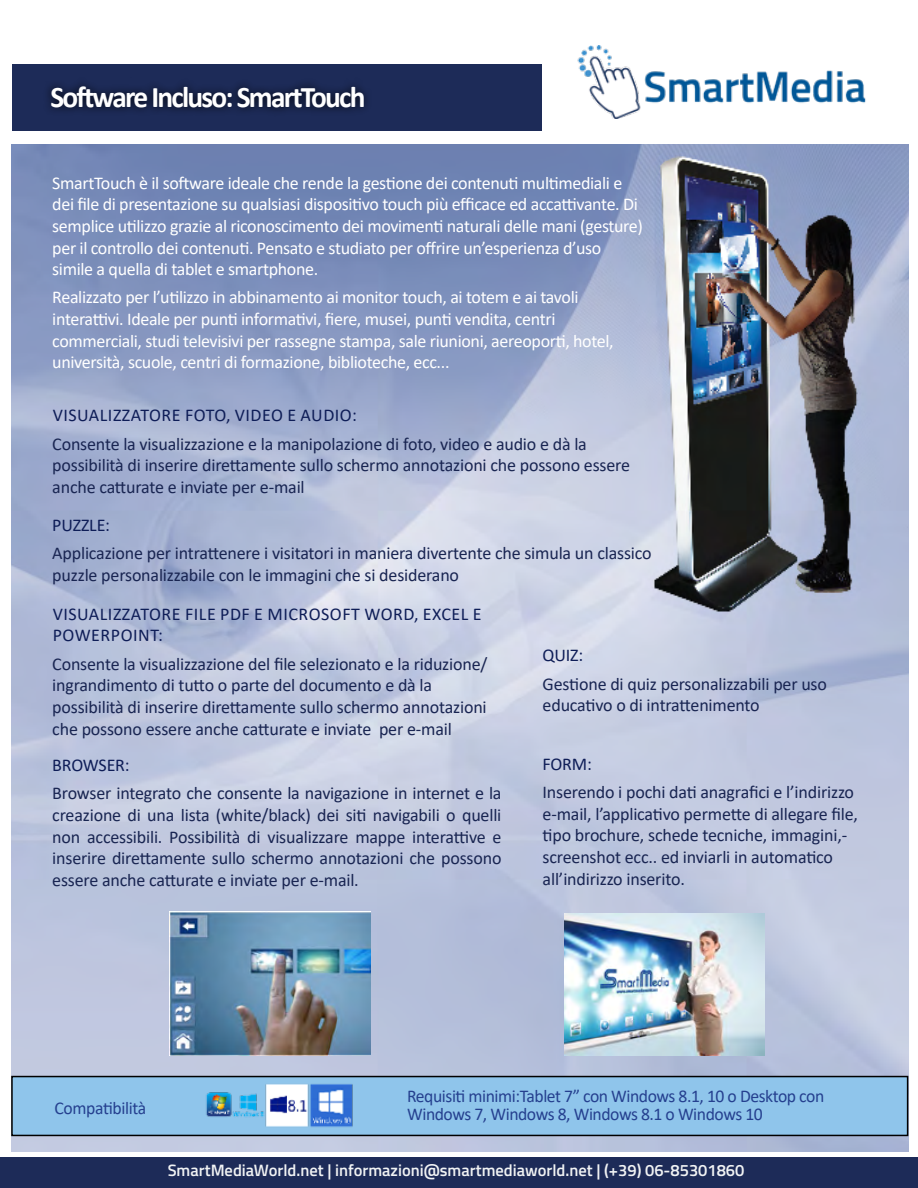
<style>
.page{position:relative;width:918px;height:1188px;background:#fff}
.page>*{position:absolute;margin:0;border:0;box-sizing:border-box;transform-origin:0 0}
.t1{font:700 30px "Calibri";letter-spacing:-.06em;color:#fff}
.t2{font:18px/21.6px "Calibri";letter-spacing:-.01em;color:#192552}
.t3{font:18px/21.6px "Calibri";letter-spacing:-.02em;color:#fff}
.t4{font:18px/18px "Calibri";letter-spacing:-.025em;color:#25408f}
.t5{font:18px/21.6px "Calibri";letter-spacing:.03em;color:#0e1d57}
.t6{font:18px "Calibri";letter-spacing:-.015em;color:#0e1d57}
.t7{font:600 16.5px "Titillium Web";color:#f1f3f4}
</style>
<div class="page">
<div style="left:0;top:1158px;width:918px;height:30px;background:#1d2b58"></div>
<img style="left:577px;top:45px;width:289px;height:73px">
<img style="left:11px;top:145px;width:897px;height:1006px">
<div style="left:12px;top:64px;width:530px;height:67px;background:#1d2b58"></div>
<img style="left:565px;top:914px;width:199px;height:142px">
<img style="left:169px;top:912px;width:202px;height:143px">
<div style="left:42px;top:77px;width:331px;height:41px;background:#000;opacity:.75"></div>
<div style="left:12px;top:1077px;width:896px;height:58px;background:#8fc5eb"></div>
<div style="left:11px;top:1076px;width:897px;height:60px;border:2px solid #000"></div>
<img style="left:165px;top:1073px;width:236px;height:66px">
<h1 class="t1" style="left:50px;top:76px;width:317px">Software Incluso: SmartTouch</h1>
<p class="t3" style="left:52px;top:171px;width:592px">SmartTouch è il software ideale che rende la gestione dei contenuti multimediali e dei file di presentazione su qualsiasi dispositivo touch più efficace ed accattivante. Di semplice utilizzo grazie al riconoscimento dei movimenti naturali delle mani (gesture) per il controllo dei contenuti. Pensato e studiato per offrire un’esperienza d’uso simile a quella di tablet e smartphone.</p>
<p class="t3" style="left:52px;top:286px;width:563px">Realizzato per l’utilizzo in abbinamento ai monitor touch, ai totem e ai tavoli interattivi. Ideale per punti informativi, fiere, musei, punti vendita, centri commerciali, studi televisivi per rassegne stampa, sale riunioni, aereoporti, hotel, università, scuole, centri di formazione, biblioteche, ecc...</p>
<p class="t5" style="left:53px;top:404px;width:306px">VISUALIZZATORE FOTO, VIDEO E AUDIO:</p>
<p class="t2" style="left:52px;top:433px;width:579px">Consente la visualizzazione e la manipolazione di foto, video e audio e dà la possibilità di inserire direttamente sullo schermo annotazioni che possono essere anche catturate e inviate per e-mail</p>
<p class="t5" style="left:52px;top:513px;width:59px">PUZZLE:</p>
<p class="t2" style="left:52px;top:542px;width:601px">Applicazione per intrattenere i visitatori in maniera divertente che simula un classico puzzle personalizzabile con le immagini che si desiderano</p>
<p class="t5" style="left:53px;top:603px;width:430px">VISUALIZZATORE FILE PDF E MICROSOFT WORD, EXCEL E<br>POWERPOINT:</p>
<p class="t2" style="left:52px;top:653px;width:437px">Consente la visualizzazione del file selezionato e la riduzione/ ingrandimento di tutto o parte del documento e dà la possibilità di inserire direttamente sullo schermo annotazioni che possono essere anche catturate e inviate per e-mail</p>
<p class="t6" style="left:52px;top:753px;width:79px">BROWSER:</p>
<p class="t2" style="left:52px;top:782px;width:451px;text-align:justify">Browser integrato che consente la navigazione in internet e la creazione di una lista (white/black) dei siti navigabili o quelli non accessibili. Possibilità di visualizzare mappe interattive e inserire direttamente sullo schermo annotazioni che possono essere anche catturate e inviate per e-mail.</p>
<p class="t5" style="left:543px;top:644px;width:42px">QUIZ:</p>
<p class="t2" style="left:543px;top:672px;width:286px">Gestione di quiz personalizzabili per uso educativo o di intrattenimento</p>
<p class="t5" style="left:543px;top:753px;width:51px">FORM:</p>
<p class="t2" style="left:543px;top:781px;width:317px">Inserendo i pochi dati anagrafici e l’indirizzo e-mail, l’applicativo permette di allegare file, tipo brochure, schede tecniche, immagini,- screenshot ecc.. ed inviarli in automatico all’indirizzo inserito.</p>
<p class="t4" style="left:55px;top:1099px;width:93px">Compatibilità</p>
<p class="t4" style="left:407px;top:1086px;width:419px">Requisiti minimi:Tablet 7” con Windows 8.1, 10 o Desktop con<br>Windows 7, Windows 8, Windows 8.1 o Windows 10</p>
<p class="t7" style="left:168px;top:1158px;width:578px">SmartMediaWorld.net | informazioni@smartmediaworld.net | (+39) 06-85301860</p>
</div>
